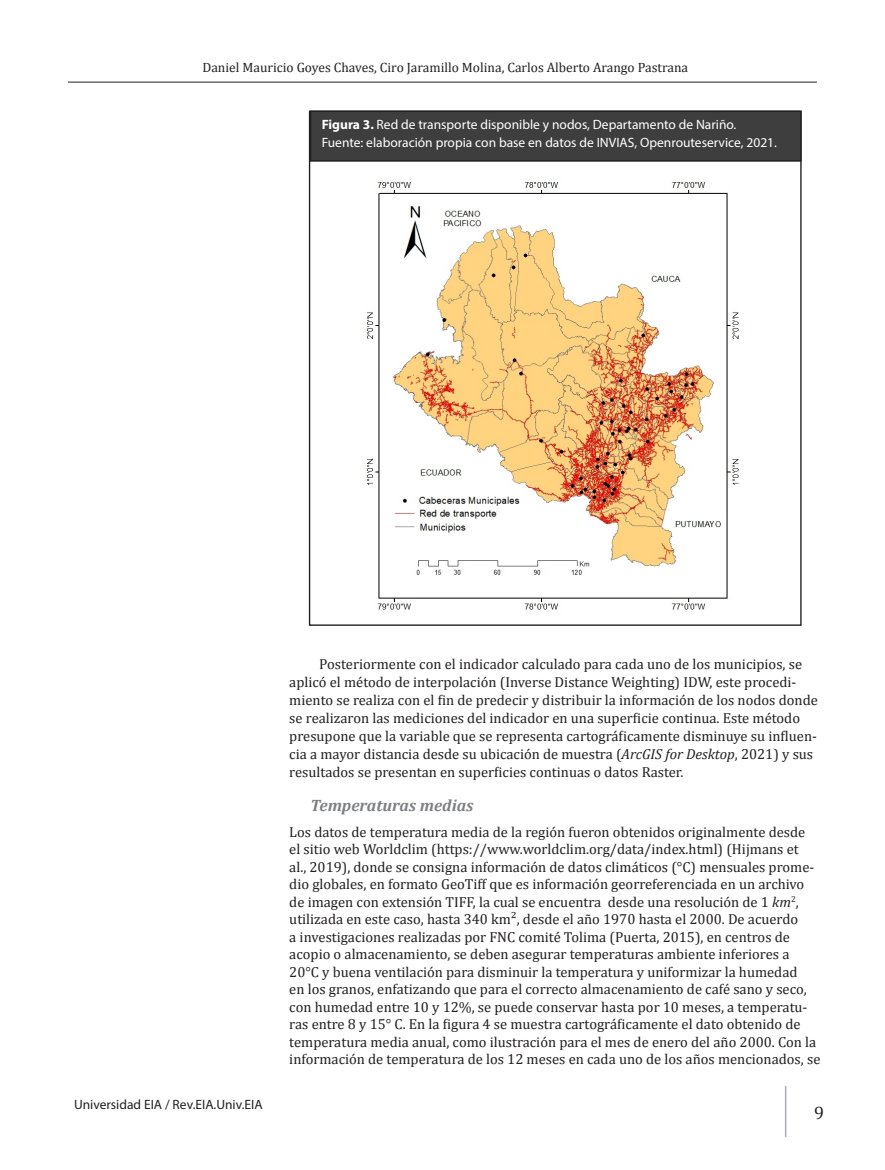
<style>
.page{position:relative;width:885px;height:1170px;background:#fff}
.page>*{position:absolute;margin:0;border:0;box-sizing:border-box;transform-origin:0 0}
.t1{font:18px "Cambria";color:#231f20}
._1_1{font:italic 700 16.5px "Cambria";color:#7d7f83}
.Cuerpo_txt{font:14.55px/17.4px "Cambria";color:#231f20}
.Cuerpo_de_texto{font:14.55px/18px "Cambria";color:#231f20}
.t2{font:13.5px/18px "Myriad Pro";color:#fff}
.t3{font:13.5px "Cambria";color:#231f20}
.t4{font:13.5px "Myriad Pro";color:#231f20}
.s1{font-weight:700}
.s2{font-style:italic}
</style>
<div class="page">
<hr style="left:784px;top:1085px;width:2px;height:51px;background:#a9acb0">
<hr style="left:68px;top:82px;width:748px;height:1px;background:#231f20">
<div style="left:310px;top:111px;width:490px;height:50px;background:#3e3e3f"></div>
<div style="left:310px;top:111px;width:491px;height:51px;border:1px solid #231f20"></div>
<img style="left:366px;top:181px;width:373px;height:429px">
<p class="t3" style="left:202px;top:59px;width:487px">Daniel Mauricio Goyes Chaves, Ciro Jaramillo Molina, Carlos Alberto Arango Pastrana</p>
<p class="t2" style="left:321px;top:115px;width:457px"><span class="s1">Figura 3.</span> Red de transporte disponible y nodos, Departamento de Nariño.<br>Fuente: elaboración propia con base en datos de INVIAS, Openrouteservice, 2021.</p>
<p class="t4" style="left:74px;top:1095px;width:190px">Universidad EIA / Rev.EIA.Univ.EIA</p>
<p class="Cuerpo_de_texto" style="left:289px;top:655px;width:530px;text-indent:30px">Posteriormente con el indicador calculado para cada uno de los municipios, se aplicó el método de interpolación (Inverse Distance Weighting) IDW, este procedi&shy;miento se realiza con el fin de predecir y distribuir la información de los nodos donde se realizaron las mediciones del indicador en una superficie continua. Este método presupone que la variable que se representa cartográficamente disminuye su influen&shy;cia a mayor distancia desde su ubicación de muestra (<span class="s2">ArcGIS for Desktop</span>, 2021) y sus resultados se presentan en superficies continuas o datos Raster.</p>
<p class="_1_1" style="left:310px;top:793px;width:164px">Temperaturas medias</p>
<p class="Cuerpo_txt" style="left:289px;top:823px;width:532px">Los datos de temperatura media de la región fueron obtenidos originalmente desde<br>el sitio web Worldclim (https://www.worldclim.org/data/index.html) (Hijmans et<br>al., 2019), donde se consigna información de datos climáticos (°C) mensuales prome&shy;dio globales, en formato GeoTiff que es información georreferenciada en un archivo de imagen con extensión TIFF, la cual se encuentra desde una resolución de 1 <span class="s2">km</span><sup>2</sup>, utilizada en este caso, hasta 340 km², desde el año 1970 hasta el 2000. De acuerdo<br>a investigaciones realizadas por FNC comité Tolima (Puerta, 2015), en centros de acopio o almacenamiento, se deben asegurar temperaturas ambiente inferiores a 20°C y buena ventilación para disminuir la temperatura y uniformizar la humedad<br>en los granos, enfatizando que para el correcto almacenamiento de café sano y seco, con humedad entre 10 y 12%, se puede conservar hasta por 10 meses, a temperatu&shy;ras entre 8 y 15° C. En la figura 4 se muestra cartográficamente el dato obtenido de temperatura media anual, como ilustración para el mes de enero del año 2000. Con la información de temperatura de los 12 meses en cada uno de los años mencionados, se</p>
<p class="t1" style="left:813px;top:1101px;width:11px">9</p>
</div>
